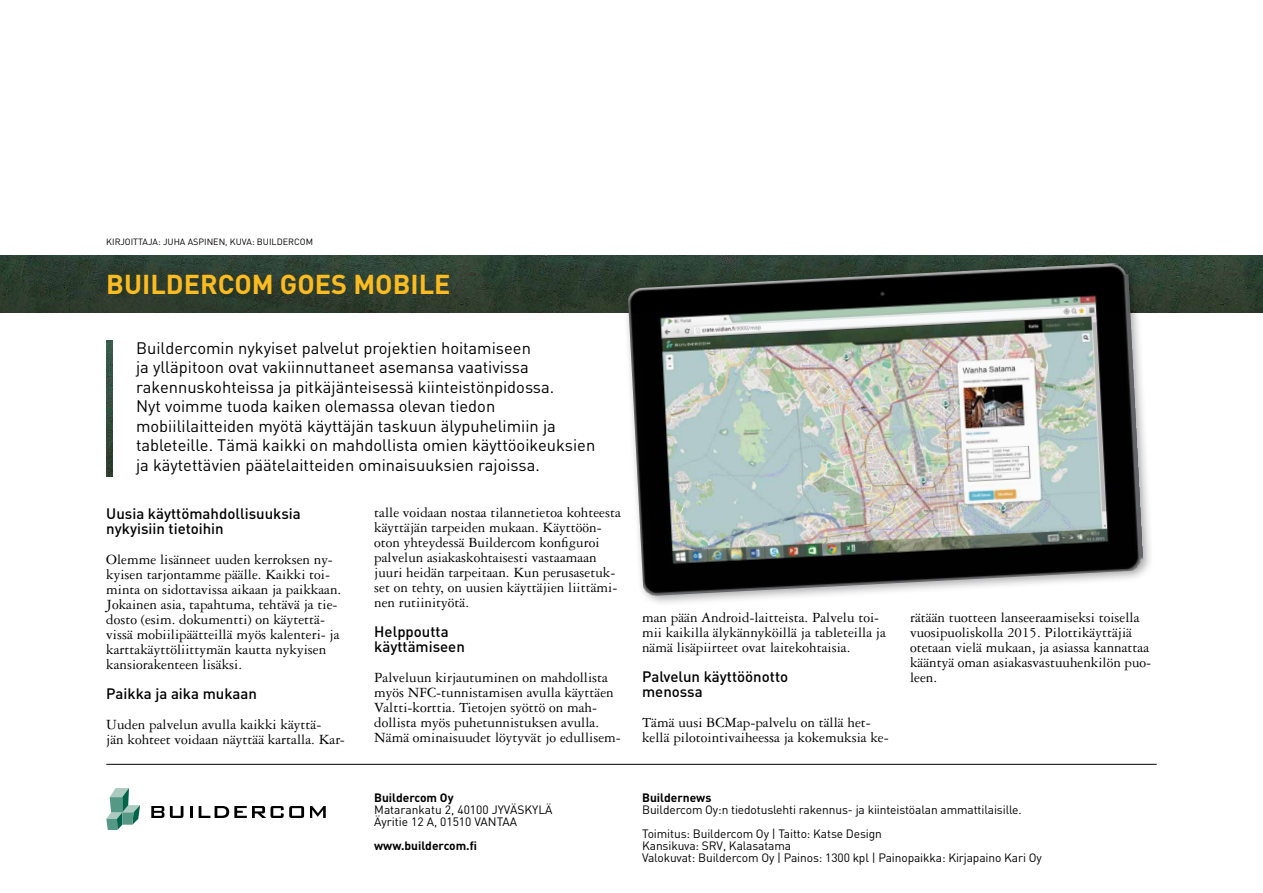
<style>
.page{position:relative;width:1263px;height:893px;background:#fff}
.page>*{position:absolute;margin:0;border:0;box-sizing:border-box;transform-origin:0 0}
.t1{font:700 27px "DIN";color:#fbbb21}
.t2{font:16.5px/19.5px "DIN";color:#000}
.t3{font:15px/15px "Garamond 3 LT Std";color:#000}
.t4{font:500 15px/15px "DIN";color:#000}
.t5{font:12px/12px "DIN";letter-spacing:-.01em;color:#000}
.t6{font:700 12px "DIN";color:#000}
.t7{font:9px "DIN";color:#000}
</style>
<div class="page">
<img style="left:0;top:255px;width:1263px;height:57px">
<svg style="left:106px;top:788px;width:34px;height:42px"></svg>
<svg style="left:151px;top:806px;width:13px;height:12px"></svg>
<svg style="left:170px;top:806px;width:13px;height:12px"></svg>
<svg style="left:190px;top:806px;width:2px;height:12px"></svg>
<svg style="left:199px;top:806px;width:105px;height:12px"></svg>
<svg style="left:310px;top:806px;width:16px;height:12px"></svg>
<hr style="left:106px;top:764px;width:1051px;height:1px;background:#000">
<img style="left:106px;top:340px;width:7px;height:136px">
<div style="left:623px;top:258px;width:531px;height:349px;background:#000;opacity:.35"></div>
<img style="left:627px;top:262px;width:517px;height:334px">
<p class="t7" style="left:106px;top:236px;width:208px">KIRJOITTAJA: JUHA ASPINEN, KUVA: BUILDERCOM</p>
<h1 class="t1" style="left:106px;top:266px;width:346px">BUILDERCOM GOES MOBILE</h1>
<p class="t2" style="left:136px;top:338px;width:461px">Buildercomin nykyiset palvelut projektien hoitamiseen<br>ja ylläpitoon ovat vakiinnuttaneet asemansa vaativissa rakennuskohteissa ja pitkäjänteisessä kiinteistönpidossa.<br>Nyt voimme tuoda kaiken olemassa olevan tiedon mobiililaitteiden myötä käyttäjän taskuun älypuhelimiin ja tableteille. Tämä kaikki on mahdollista omien käyttöoikeuksien ja käytettävien päätelaitteiden ominaisuuksien rajoissa.</p>
<p class="t4" style="left:106px;top:506px;width:196px">Uusia käyttömahdollisuuksia nykyisiin tietoihin</p>
<p class="t3" style="left:106px;top:552px;width:236px">Olemme lisänneet uuden kerroksen ny&shy;kyisen tarjontamme päälle. Kaikki toi&shy;minta on sidottavissa aikaan ja paikkaan.<br>Jokainen asia, tapahtuma, tehtävä ja tie&shy;dosto (esim. dokumentti) on käytettä&shy;vissä mobiilipäätteillä myös kalenteri- ja karttakäyttöliittymän kautta nykyisen kansiorakenteen lisäksi.</p>
<p class="t4" style="left:106px;top:686px;width:152px">Paikka ja aika mukaan</p>
<p class="t3" style="left:106px;top:717px;width:240px">Uuden palvelun avulla kaikki käyttä-<br>jän kohteet voidaan näyttää kartalla. Kar-</p>
<p class="t3" style="left:374px;top:505px;width:248px">talle voidaan nostaa tilannetietoa kohteesta käyttäjän tarpeiden mukaan. Käyttöön&shy;oton yhteydessä Buildercom konfiguroi palvelun asiakaskohtaisesti vastaamaan juuri heidän tarpeitaan. Kun perusasetuk&shy;set on tehty, on uusien käyttäjien liittämi&shy;nen rutiinityötä.</p>
<p class="t4" style="left:374px;top:623px;width:92px">Helppoutta käyttämiseen</p>
<p class="t3" style="left:374px;top:670px;width:248px">Palveluun kirjautuminen on mahdollista myös NFC-tunnistamisen avulla käyttäen Valtti-korttia. Tietojen syöttö on mah&shy;dollista myös puhetunnistuksen avulla.<br>Nämä ominaisuudet löytyvät jo edullisem-</p>
<p class="t6" style="left:374px;top:790px;width:81px">Buildercom Oy</p>
<p class="t5" style="left:374px;top:803px;width:180px">Matarankatu 2, 40100 JYVÄSKYLÄ<br>Äyritie 12 A, 01510 VANTAA</p>
<p class="t6" style="left:374px;top:838px;width:104px">www.buildercom.fi</p>
<p class="t3" style="left:642px;top:610px;width:245px">man pään Android-laitteista. Palvelu toi&shy;mii kaikilla älykännyköillä ja tableteilla ja nämä lisäpiirteet ovat laitekohtaisia.</p>
<p class="t4" style="left:642px;top:669px;width:147px">Palvelun käyttöönotto menossa</p>
<p class="t3" style="left:642px;top:715px;width:248px">Tämä uusi BCMap-palvelu on tällä het&shy;kellä pilotointivaiheessa ja kokemuksia ke-</p>
<p class="t3" style="left:910px;top:610px;width:243px">rätään tuotteen lanseeraamiseksi toisella vuosipuoliskolla 2015. Pilottikäyttäjiä otetaan vielä mukaan, ja asiassa kannattaa kääntyä oman asiakasvastuuhenkilön puo&shy;leen.</p>
<p class="t6" style="left:642px;top:790px;width:71px">Buildernews</p>
<p class="t5" style="left:642px;top:797px;width:381px;line-height:24px">Buildercom Oy:n tiedotuslehti rakennus- ja kiinteistöalan ammattilaisille.<br>Toimitus: Buildercom Oy | Taitto: Katse Design</p>
<p class="t5" style="left:642px;top:839px;width:401px">Kansikuva: SRV, Kalasatama<br>Valokuvat: Buildercom Oy | Painos: 1300 kpl | Painopaikka: Kirjapaino Kari Oy</p>
</div>
